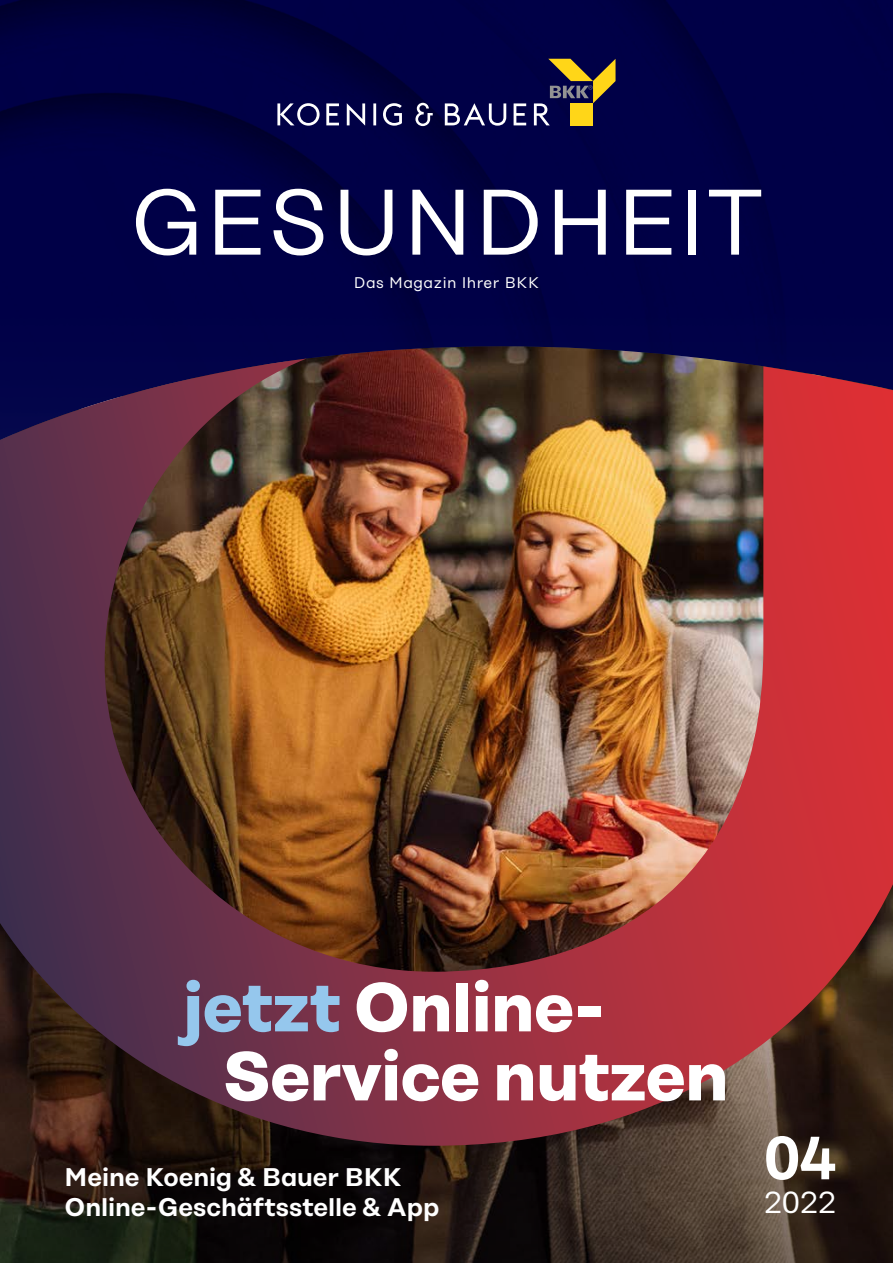
<style>
.page{position:relative;width:893px;height:1263px;background:#fff}
.page>*{position:absolute;margin:0;border:0;box-sizing:border-box;transform-origin:0 0}
.t1{font:92.7px "Koenig&Bauer H";color:#fff}
.t2{font:700 69px/69px "Koenig&Bauer H";letter-spacing:-.01em;color:#fff}
.t3{font:600 60.75px "Koenig&Bauer H";color:#fff}
.t4{font:30.45px "Koenig&Bauer H";color:#fff}
.t5{font:600 25.5px/30px "Koenig&Bauer H";letter-spacing:-.005em;color:#fff}
.t6{font:15.45px "Koenig&Bauer H";letter-spacing:.03em;color:#fff}
.s1{color:#95c7ed}
</style>
<div class="page">
<img style="left:0;top:0;width:893px;height:258px">
<div style="left:0;top:258px;width:893px;height:88px;background:#000047"></div>
<svg style="left:0;top:1146px;width:893px;height:117px;background:#261d16"></svg>
<svg style="left:277px;top:59px;width:338px;height:67px;background:#222051"></svg>
<div style="left:571px;top:103px;width:22px;height:22px;background:#ffd618"></div>
<img style="left:0;top:358px;width:893px;height:788px">
<h1 class="t1" style="left:129px;top:169px;width:636px">GESUNDHEIT</h1>
<p class="t6" style="left:354px;top:274px;width:187px">Das Magazin Ihrer BKK</p>
<h2 class="t2" style="left:223px;top:974px;width:507px;text-indent:-41px"><span class="s1">jetzt</span> Online-<br>Service nutzen</h2>
<p class="t5" style="left:65px;top:1162px;width:376px">Meine Koenig &amp; Bauer BKK<br>Online-Geschäftsstelle &amp; App</p>
<h3 class="t3" style="left:764px;top:1122px;width:74px">04</h3>
<p class="t4" style="left:764px;top:1185px;width:73px">2022</p>
</div>
